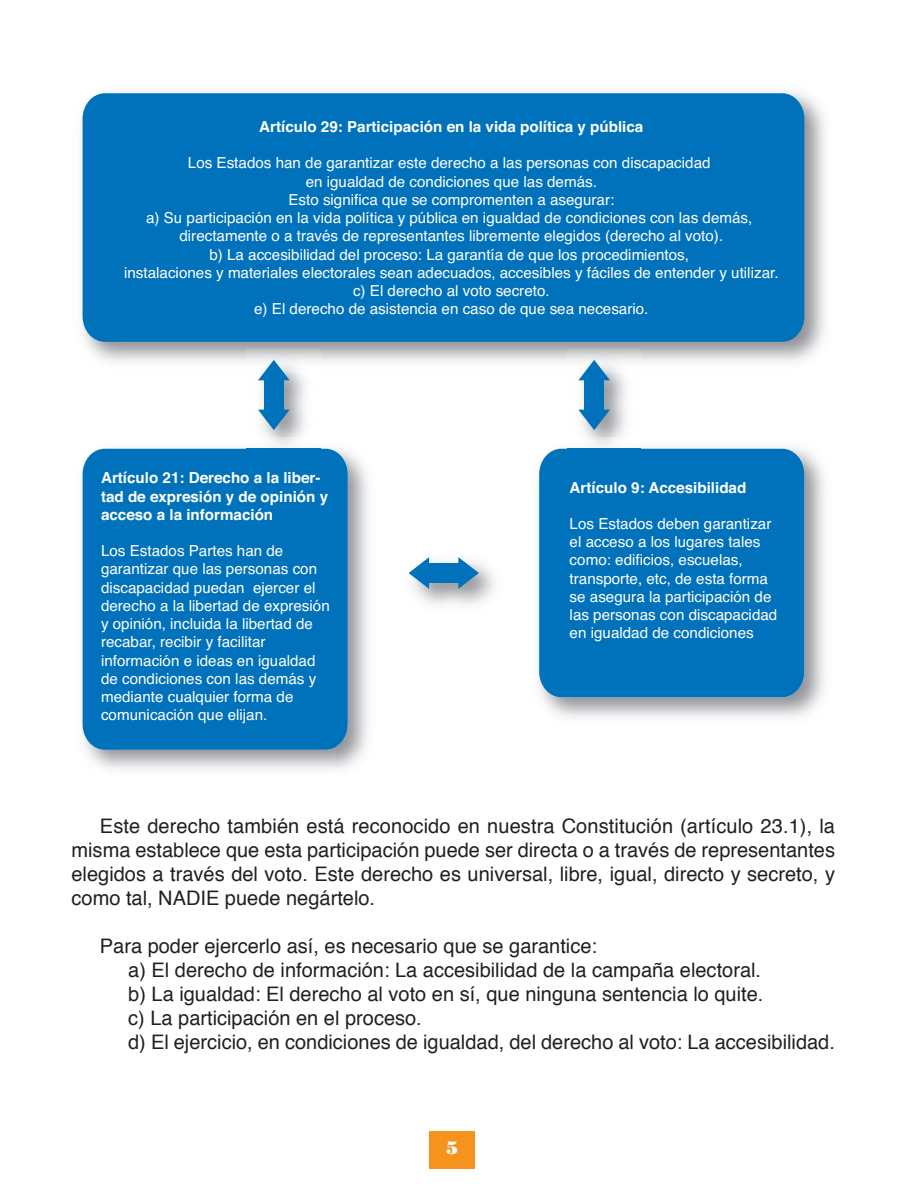
<style>
.page{position:relative;width:908px;height:1195px;background:#fff}
.page>*{position:absolute;margin:0;border:0;box-sizing:border-box;transform-origin:0 0}
.t1{font:20px/24px "Helvetica";color:#231f20;text-align:justify}
.t2{font:18px "Bodoni Std Poster";color:#fff}
.t3{font:15.2px/18.2px "Helvetica";color:#fff}
.t4{font:700 15.2px/18.2px "Helvetica";color:#fff}
</style>
<div class="page">
<div style="left:429px;top:1130px;width:46px;height:37px;background:#f7931d"></div>
<img style="left:82px;top:92px;width:743px;height:270px">
<div style="left:83px;top:93px;width:721px;height:249px;background:#0072bc"></div>
<img style="left:82px;top:486px;width:33px;height:284px">
<img style="left:115px;top:749px;width:220px;height:24px">
<div style="left:83px;top:448px;width:265px;height:301px;background:#0072bc"></div>
<img style="left:538px;top:447px;width:287px;height:271px">
<div style="left:539px;top:448px;width:265px;height:249px;background:#0072bc"></div>
<img style="left:414px;top:557px;width:81px;height:48px">
<svg style="left:408px;top:557px;width:21px;height:31px"></svg>
<svg style="left:458px;top:557px;width:21px;height:31px"></svg>
<div style="left:426px;top:563px;width:36px;height:20px;background:#0072bc"></div>
<img style="left:567px;top:349px;width:73px;height:111px">
<svg style="left:578px;top:409px;width:32px;height:21px"></svg>
<svg style="left:578px;top:360px;width:32px;height:20px"></svg>
<div style="left:584px;top:376px;width:20px;height:36px;background:#0072bc"></div>
<img style="left:247px;top:349px;width:73px;height:111px">
<svg style="left:258px;top:409px;width:32px;height:21px"></svg>
<svg style="left:258px;top:360px;width:32px;height:20px"></svg>
<div style="left:264px;top:376px;width:20px;height:36px;background:#0072bc"></div>
<p class="t4" style="left:259px;top:118px;width:385px">Artículo 29: Participación en la vida política y pública</p>
<p class="t3" style="left:124px;top:154px;width:656px;text-align:center">Los Estados han de garantizar este derecho a las personas con discapacidad<br>en igualdad de condiciones que las demás.<br>Esto significa que se compromenten a asegurar:<br>a) Su participación en la vida política y pública en igualdad de condiciones con las demás, directamente o a través de representantes libremente elegidos (derecho al voto).<br>b) La accesibilidad del proceso: La garantía de que los procedimientos,<br>instalaciones y materiales electorales sean adecuados, accesibles y fáciles de entender y utilizar. c) El derecho al voto secreto.<br>e) El derecho de asistencia en caso de que sea necesario.</p>
<p class="t4" style="left:101px;top:469px;width:228px">Artículo 21: Derecho a la liber&shy;tad de expresión y de opinión y acceso a la información</p>
<p class="t3" style="left:101px;top:542px;width:230px">Los Estados Partes han de garantizar que las personas con discapacidad puedan ejercer el derecho a la libertad de expresión y opinión, incluida la libertad de recabar, recibir y facilitar información e ideas en igualdad de condiciones con las demás y mediante cualquier forma de comunicación que elijan.</p>
<p class="t4" style="left:569px;top:478px;width:178px">Artículo 9: Accesibilidad</p>
<p class="t3" style="left:569px;top:515px;width:209px">Los Estados deben garantizar el acceso a los lugares tales como: edificios, escuelas, transporte, etc, de esta forma se asegura la participación de las personas con discapacidad en igualdad de condiciones</p>
<p class="t1" style="left:71px;top:815px;width:765px;text-indent:28px">Este derecho también está reconocido en nuestra Constitución (artículo 23.1), la misma establece que esta participación puede ser directa o a través de representantes elegidos a través del voto. Este derecho es universal, libre, igual, directo y secreto, y como tal, NADIE puede negártelo.</p>
<p class="t1" style="left:128px;top:935px;width:708px;text-align:left;text-indent:-28px">Para poder ejercerlo así, es necesario que se garantice:<br>a) El derecho de información: La accesibilidad de la campaña electoral.<br>b) La igualdad: El derecho al voto en sí, que ninguna sentencia lo quite.<br>c) La participación en el proceso.<br>d) El ejercicio, en condiciones de igualdad, del derecho al voto: La accesibilidad.</p>
<p class="t2" style="left:446px;top:1136px;width:14px">5</p>
</div>
